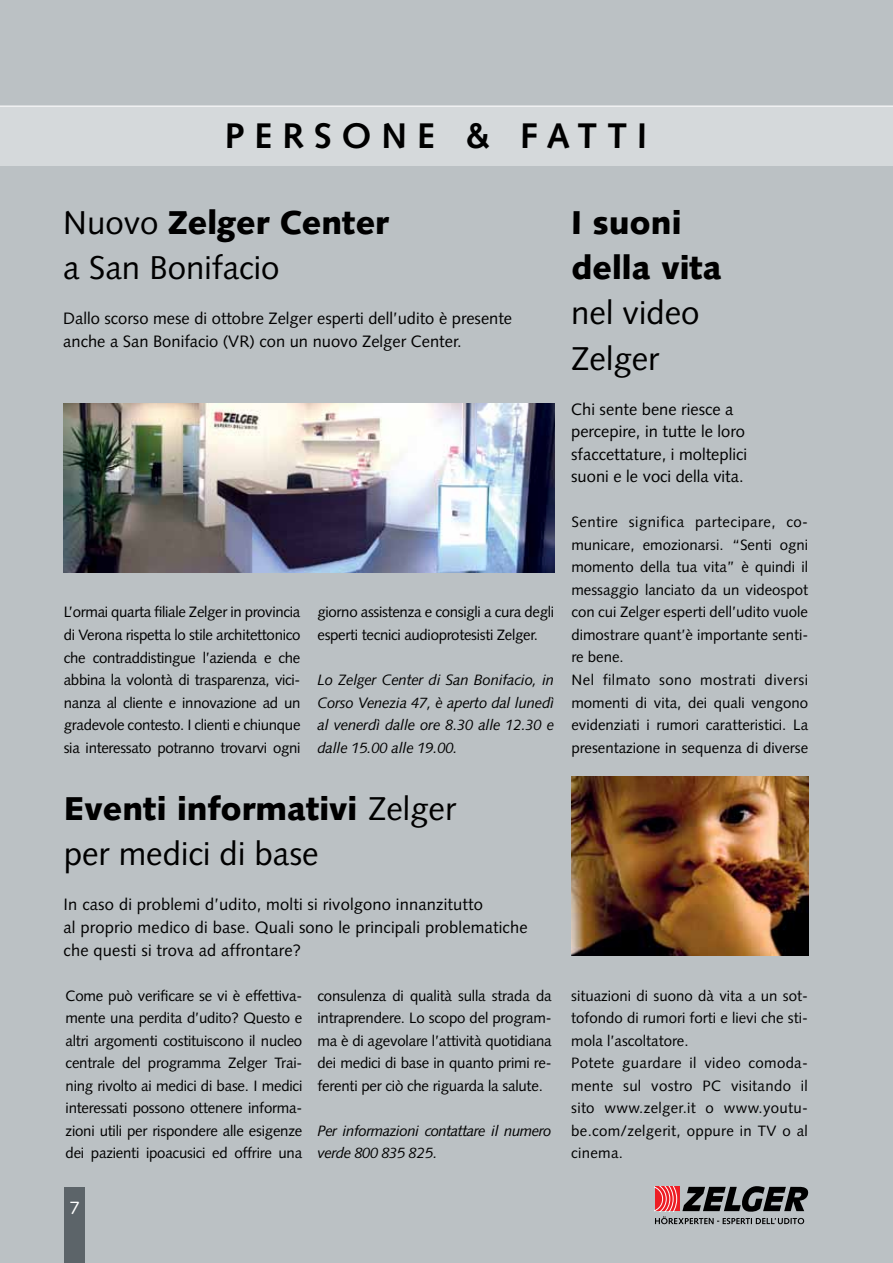
<style>
.page{position:relative;width:893px;height:1263px;background:#bbc1c4}
.page>*{position:absolute;margin:0;border:0;box-sizing:border-box;transform-origin:0 0}
.t1{font:700 35.55px "Syntax";letter-spacing:.28em;color:#000}
.t2{font:33px/45.2px "Syntax";color:#000}
.t3{font:900 33px/45.2px "Syntax";color:#000}
.t4{font:18px "Syntax";color:#fff}
.t5{font:16.5px/22.5px "Syntax";color:#000}
.t6{font:15px/22.5px "Syntax";color:#000;text-align:justify}
.t7{font:15px/22.5px "Syntax";letter-spacing:.02em;color:#000}
.t8{font:italic 15px/22.5px "Syntax";letter-spacing:-.02em;color:#000;text-align:justify}
.t9{font:15px/22.5px "Syntax";letter-spacing:-.02em;color:#000}
.s1{font-weight:900}
</style>
<div class="page">
<svg style="left:655px;top:1186px;width:154px;height:38px"></svg>
<div style="left:0;top:106px;width:893px;height:59px;background:#d5d9db"></div>
<hr style="left:0;top:106px;width:893px;height:1px;background:#fff">
<div style="left:64px;top:1188px;width:21px;height:75px;background:#5c6469"></div>
<img style="left:64px;top:403px;width:490px;height:169px">
<img style="left:571px;top:776px;width:237px;height:179px">
<h1 class="t1" style="left:225px;top:122px;width:424px">PERSONE &amp; FATTI</h1>
<h2 class="t2" style="left:63px;top:203px;width:327px">Nuovo <span class="s1">Zelger Center </span>a San Bonifacio</h2>
<h2 class="t3" style="left:571px;top:203px;width:152px">I suoni della vita</h2>
<h2 class="t2" style="left:571px;top:294px;width:130px">nel video<br>Zelger</h2>
<p class="t5" style="left:63px;top:309px;width:450px">Dallo scorso mese di ottobre Zelger esperti dell’udito è presente anche a San Bonifacio (VR) con un nuovo Zelger Center.</p>
<p class="t6" style="left:64px;top:602px;width:238px">L’ormai quarta filiale Zelger in provincia di Verona rispetta lo stile architettonico che contraddistingue l’azienda e che abbina la volontà di trasparenza, vici&shy;nanza al cliente e innovazione ad un gradevole contesto. I clienti e chiunque sia interessato potranno trovarvi ogni</p>
<p class="t9" style="left:317px;top:602px;width:238px">giorno assistenza e consigli a cura degli esperti tecnici audioprotesisti Zelger.</p>
<p class="t8" style="left:317px;top:670px;width:238px">Lo Zelger Center di San Bonifacio, in Corso Venezia 47, è aperto dal lunedì al venerdì dalle ore 8.30 alle 12.30 e dalle 15.00 alle 19.00.</p>
<h2 class="t2" style="left:64px;top:789px;width:394px"><span class="s1">Eventi informativi</span> Zelger per medici di base</h2>
<p class="t5" style="left:64px;top:895px;width:466px">In caso di problemi d’udito, molti si rivolgono innanzitutto<br>al proprio medico di base. Quali sono le principali problematiche che questi si trova ad affrontare?</p>
<p class="t6" style="left:66px;top:985px;width:238px">Come può verificare se vi è effettiva&shy;mente una perdita d’udito? Questo e altri argomenti costituiscono il nucleo centrale del programma Zelger Trai&shy;ning rivolto ai medici di base. I medici interessati possono ottenere informa&shy;zioni utili per rispondere alle esigenze dei pazienti ipoacusici ed offrire una</p>
<p class="t6" style="left:317px;top:985px;width:236px">consulenza di qualità sulla strada da intraprendere. Lo scopo del program&shy;ma è di agevolare l’attività quotidiana dei medici di base in quanto primi re&shy;ferenti per ciò che riguarda la salute.</p>
<p class="t8" style="left:317px;top:1121px;width:236px">Per informazioni contattare il numero verde 800 835 825.</p>
<p class="t4" style="left:70px;top:1200px;width:12px">7</p>
<p class="t5" style="left:571px;top:399px;width:177px">Chi sente bene riesce a percepire, in tutte le loro sfaccettature, i molteplici suoni e le voci della vita.</p>
<p class="t6" style="left:571px;top:512px;width:238px;text-align:left">Sentire significa partecipare, co&shy;municare, emozionarsi. “Senti ogni momento della tua vita” è quindi il messaggio lanciato da un videospot con cui Zelger esperti dell’udito vuole dimostrare quant’è importante senti&shy;re bene.<br>Nel filmato sono mostrati diversi momenti di vita, dei quali vengono evidenziati i rumori caratteristici. La presentazione in sequenza di diverse</p>
<p class="t7" style="left:571px;top:985px;width:238px">situazioni di suono dà vita a un sot&shy;tofondo di rumori forti e lievi che sti&shy;mola l’ascoltatore.<br>Potete guardare il video comoda&shy;mente sul vostro PC visitando il sito www.zelger.it o www.youtu&shy;be.com/zelgerit, oppure in TV o al cinema.</p>
</div>
